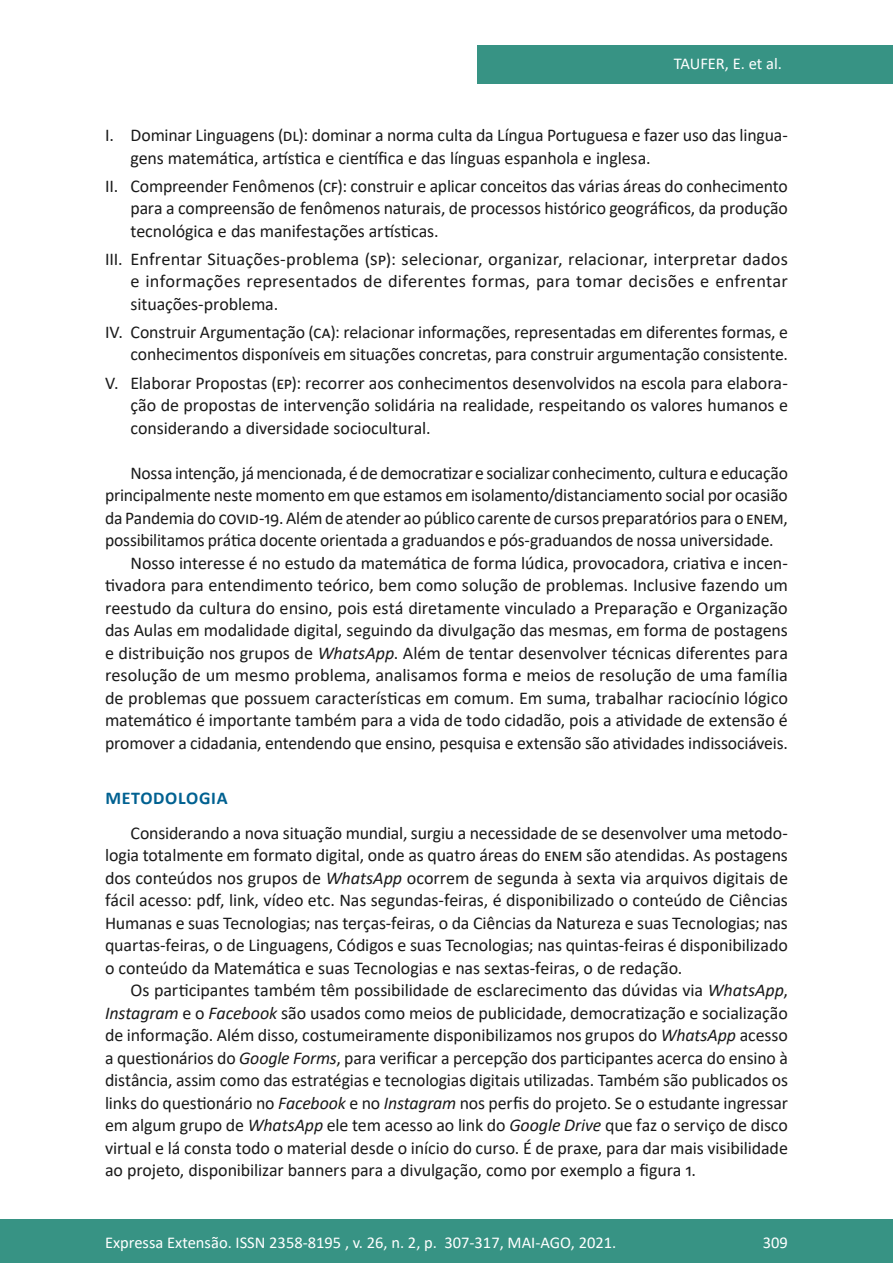
<style>
.page{position:relative;width:893px;height:1263px;background:#fff}
.page>*{position:absolute;margin:0;border:0;box-sizing:border-box;transform-origin:0 0}
.Principal_-_Texto{font:18px/22.5px "Calibri";letter-spacing:-.01em;color:#1a1a1a;text-align:justify}
.Principal_-_Intertít{font:700 18px "Calibri";letter-spacing:.04em;color:#006191}
.t1{font:16.5px "Calibri";color:#fff}
.s1{font-style:italic}
</style>
<div class="page">
<div style="left:477px;top:45px;width:416px;height:39px;background:#379384"></div>
<div style="left:0;top:1219px;width:893px;height:44px;background:#379384"></div>
<p class="t1" style="left:674px;top:52px;width:110px">TAUFER, E. et al.</p>
<p class="Principal_-_Texto" style="left:130px;top:123px;width:659px;text-indent:-26px">I. Dominar Linguagens (DL): dominar a norma culta da Língua Portuguesa e fazer uso das lingua&shy;gens matemática, artística e científica e das línguas espanhola e inglesa.</p>
<p class="Principal_-_Texto" style="left:130px;top:174px;width:659px;text-indent:-26px">II. Compreender Fenômenos (CF): construir e aplicar conceitos das várias áreas do conhecimento para a compreensão de fenômenos naturais, de processos histórico geográficos, da produção tecnológica e das manifestações artísticas.</p>
<p class="Principal_-_Texto" style="left:130px;top:247px;width:659px;text-indent:-26px">III. Enfrentar Situações-problema (SP): selecionar, organizar, relacionar, interpretar dados e informações representados de diferentes formas, para tomar decisões e enfrentar situações-problema.</p>
<p class="Principal_-_Texto" style="left:105px;top:320px;width:684px;text-align:right">IV. Construir Argumentação (CA): relacionar informações, representadas em diferentes formas, e conhecimentos disponíveis em situações concretas, para construir argumentação consistente.</p>
<p class="Principal_-_Texto" style="left:130px;top:371px;width:659px;text-indent:-26px">V. Elaborar Propostas (EP): recorrer aos conhecimentos desenvolvidos na escola para elabora&shy;ção de propostas de intervenção solidária na realidade, respeitando os valores humanos e considerando a diversidade sociocultural.</p>
<p class="Principal_-_Texto" style="left:105px;top:461px;width:684px;text-indent:26px">Nossa intenção, já mencionada, é de democratizar e socializar conhecimento, cultura e educação principalmente neste momento em que estamos em isolamento/distanciamento social por ocasião da Pandemia do COVID-19. Além de atender ao público carente de cursos preparatórios para o ENEM, possibilitamos prática docente orientada a graduandos e pós-graduandos de nossa universidade.</p>
<p class="Principal_-_Texto" style="left:105px;top:551px;width:684px;text-indent:26px">Nosso interesse é no estudo da matemática de forma lúdica, provocadora, criativa e incen&shy;tivadora para entendimento teórico, bem como solução de problemas. Inclusive fazendo um reestudo da cultura do ensino, pois está diretamente vinculado a Preparação e Organização das Aulas em modalidade digital, seguindo da divulgação das mesmas, em forma de postagens e distribuição nos grupos de <span class="s1">WhatsApp</span>. Além de tentar desenvolver técnicas diferentes para resolução de um mesmo problema, analisamos forma e meios de resolução de uma família de problemas que possuem características em comum. Em suma, trabalhar raciocínio lógico matemático é importante também para a vida de todo cidadão, pois a atividade de extensão é promover a cidadania, entendendo que ensino, pesquisa e extensão são atividades indissociáveis.</p>
<p class="Principal_-_Intertít" style="left:105px;top:785px;width:124px">METODOLOGIA</p>
<p class="Principal_-_Texto" style="left:105px;top:821px;width:684px;text-indent:26px">Considerando a nova situação mundial, surgiu a necessidade de se desenvolver uma metodo&shy;logia totalmente em formato digital, onde as quatro áreas do ENEM são atendidas. As postagens dos conteúdos nos grupos de <span class="s1">WhatsApp</span> ocorrem de segunda à sexta via arquivos digitais de fácil acesso: pdf, link, vídeo etc. Nas segundas-feiras, é disponibilizado o conteúdo de Ciências Humanas e suas Tecnologias; nas terças-feiras, o da Ciências da Natureza e suas Tecnologias; nas quartas-feiras, o de Linguagens, Códigos e suas Tecnologias; nas quintas-feiras é disponibilizado o conteúdo da Matemática e suas Tecnologias e nas sextas-feiras, o de redação.</p>
<p class="Principal_-_Texto" style="left:105px;top:978px;width:684px;text-indent:26px">Os participantes também têm possibilidade de esclarecimento das dúvidas via <span class="s1">WhatsApp</span>, <span class="s1">Instagram</span> e o <span class="s1">Facebook</span> são usados como meios de publicidade, democratização e socialização de informação. Além disso, costumeiramente disponibilizamos nos grupos do <span class="s1">WhatsApp</span> acesso a questionários do <span class="s1">Google Forms</span>, para verificar a percepção dos participantes acerca do ensino à distância, assim como das estratégias e tecnologias digitais utilizadas. Também são publicados os links do questionário no <span class="s1">Facebook</span> e no <span class="s1">Instagram</span> nos perfis do projeto. Se o estudante ingressar em algum grupo de <span class="s1">WhatsApp</span> ele tem acesso ao link do <span class="s1">Google Drive</span> que faz o serviço de disco virtual e lá consta todo o material desde o início do curso. É de praxe, para dar mais visibilidade ao projeto, disponibilizar banners para a divulgação, como por exemplo a figura 1.</p>
<p class="t1" style="left:105px;top:1230px;width:513px">Expressa Extensão. ISSN 2358-8195 , v. 26, n. 2, p. 307-317, MAI-AGO, 2021.</p>
<p class="t1" style="left:763px;top:1230px;width:27px">309</p>
</div>
